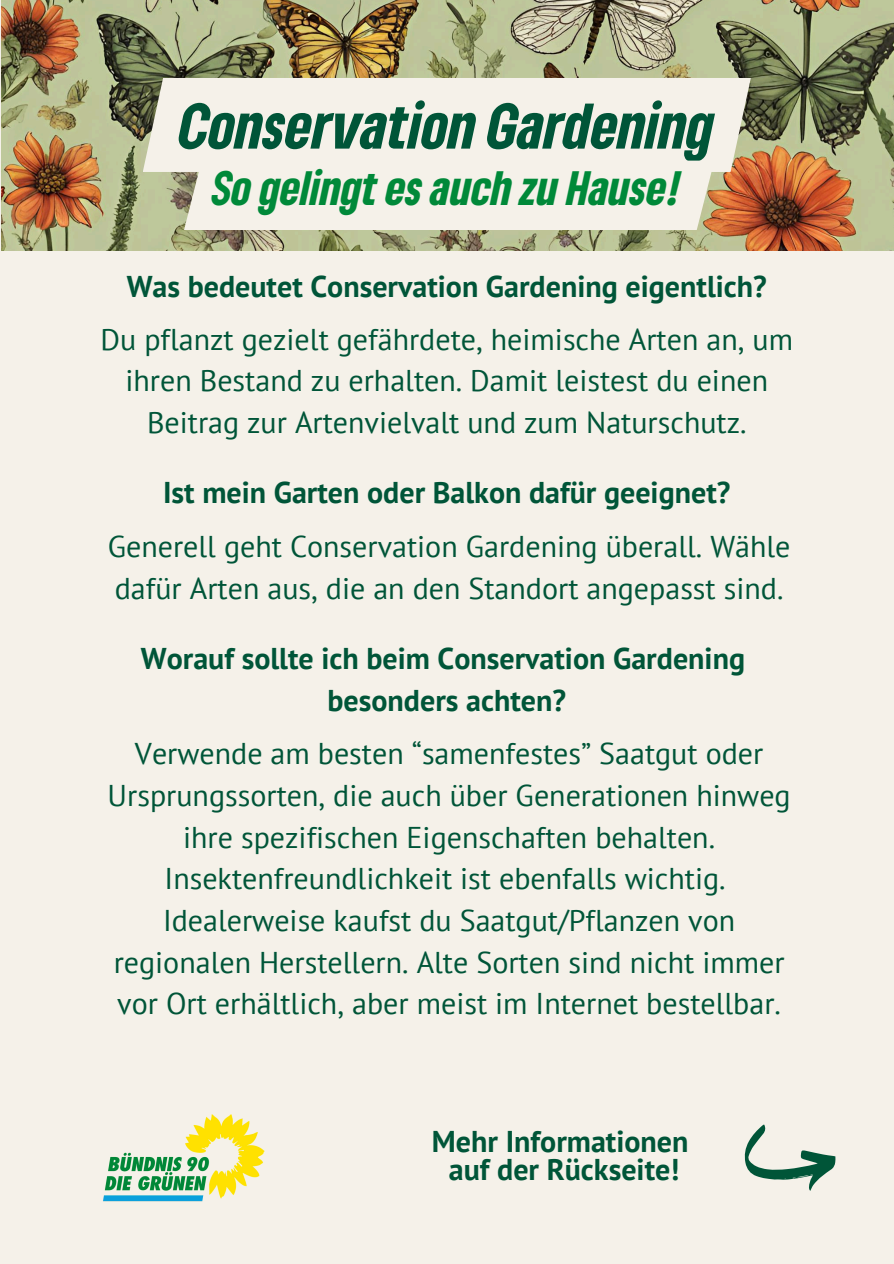
<style>
.page{position:relative;width:894px;height:1264px;background:#fff}
.page>*{position:absolute;margin:0;border:0;box-sizing:border-box;transform-origin:0 0}
.t1{font:italic 900 condensed 60px "Gruene Type";color:#005538}
.t2{font:italic 900 condensed 45px "Gruene Type";color:#008939}
.t3{font:30px/41.7px "PT Sans";color:#005538;text-align:center}
.t4{font:700 30px/41.7px "PT Sans";color:#005538;text-align:center}
</style>
<div class="page">
<div style="left:0;top:0;width:893px;height:1263px;background:#f5f1e9"></div>
<svg style="left:744px;top:1124px;width:90px;height:66px"></svg>
<img style="left:1px;top:0;width:892px;height:251px">
<svg style="left:143px;top:78px;width:607px;height:94px"></svg>
<svg style="left:184px;top:161px;width:530px;height:69px"></svg>
<img style="left:103px;top:1114px;width:162px;height:88px">
<h1 class="t1" style="left:179px;top:86px;width:536px">Conservation Gardening</h1>
<h3 class="t2" style="left:213px;top:158px;width:469px">So gelingt es auch zu Hause!</h3>
<p class="t4" style="left:127px;top:264px;width:641px">Was bedeutet Conservation Gardening eigentlich?</p>
<h3 class="t3" style="left:100px;top:318px;width:693px">Du pflanzt gezielt gefährdete, heimische Arten an, um ihren Bestand zu erhalten. Damit leistest du einen<br>Beitrag zur Artenvielvalt und zum Naturschutz.</h3>
<p class="t4" style="left:163px;top:471px;width:568px">Ist mein Garten oder Balkon dafür geeignet?</p>
<p class="t3" style="left:108px;top:525px;width:684px;text-align:left">Generell geht Conservation Gardening überall. Wähle dafür Arten aus, die an den Standort angepasst sind.</p>
<p class="t4" style="left:141px;top:637px;width:605px">Worauf sollte ich beim Conservation Gardening besonders achten?</p>
<h3 class="t3" style="left:108px;top:732px;width:684px">Verwende am besten “samenfestes” Saatgut oder Ursprungssorten, die auch über Generationen hinweg ihre spezifischen Eigenschaften behalten.<br>Insektenfreundlichkeit ist ebenfalls wichtig.</h3>
<p class="t3" style="left:114px;top:898px;width:672px">Idealerweise kaufst du Saatgut/Pflanzen von regionalen Herstellern. Alte Sorten sind nicht immer vor Ort erhältlich, aber meist im Internet bestellbar.</p>
<h3 class="t4" style="left:432px;top:1126px;width:258px;line-height:28.2px">Mehr Informationen auf der Rückseite!</h3>
</div>
